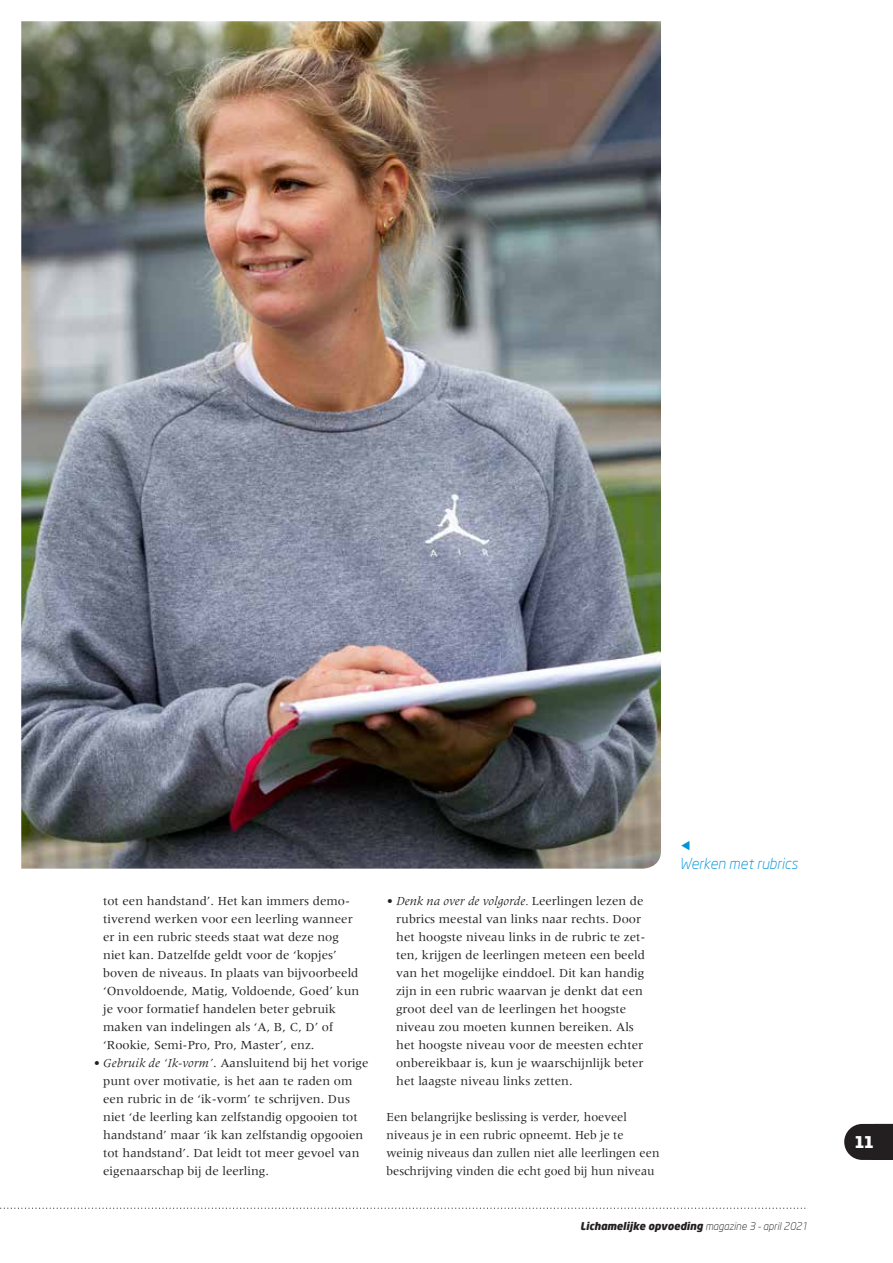
<style>
.page{position:relative;width:893px;height:1263px;background:#fff}
.page>*{position:absolute;margin:0;border:0;box-sizing:border-box;transform-origin:0 0}
.t1{font:900 17.25px "United Sans Reg";color:#fff}
.t2{font:italic 300 15px "Neo Sans";color:#0095d9}
.t3{font:12.75px/18px "Meridien LT Std";color:#231f20}
.t4{font:italic 900 10.5px "Neo Sans";color:#231f20}
.s1{font-style:italic}
.s2{font-weight:300}
</style>
<div class="page">
<img style="left:21px;top:21px;width:640px;height:848px">
<svg style="left:844px;top:1124px;width:49px;height:36px;background:#353132"></svg>
<svg style="left:0;top:1207px;width:808px;height:2px"></svg>
<p class="t3" style="left:103px;top:891px;width:258px">tot een handstand’. Het kan immers demo&shy;tiverend werken voor een leerling wanneer er in een rubric steeds staat wat deze nog niet kan. Datzelfde geldt voor de ‘kopjes’ boven de niveaus. In plaats van bijvoorbeeld ‘Onvoldoende, Matig, Voldoende, Goed’ kun je voor formatief handelen beter gebruik maken van indelingen als ‘A, B, C, D’ of ‘Rookie, Semi-Pro, Pro, Master’, enz.</p>
<p class="t3" style="left:103px;top:1053px;width:267px;text-indent:-10px"><span class="s1">• Gebruik de ‘Ik-vorm’</span>. Aansluitend bij het vorige punt over motivatie, is het aan te raden om een rubric in de ‘ik-vorm’ te schrijven. Dus niet ‘de leerling kan zelfstandig opgooien tot handstand’ maar ‘ik kan zelfstandig opgooien tot handstand’. Dat leidt tot meer gevoel van eigenaarschap bij de leerling.</p>
<p class="t3" style="left:396px;top:891px;width:251px;text-indent:-10px"><span class="s1">• Denk na over de volgorde.</span> Leerlingen lezen de rubrics meestal van links naar rechts. Door het hoogste niveau links in de rubric te zet&shy;ten, krijgen de leerlingen meteen een beeld van het mogelijke einddoel. Dit kan handig zijn in een rubric waarvan je denkt dat een groot deel van de leerlingen het hoogste niveau zou moeten kunnen bereiken. Als het hoogste niveau voor de meesten echter onbereikbaar is, kun je waarschijnlijk beter het laagste niveau links zetten.</p>
<p class="t3" style="left:386px;top:1107px;width:275px">Een belangrijke beslissing is verder, hoeveel niveaus je in een rubric opneemt. Heb je te weinig niveaus dan zullen niet alle leerlingen een beschrijving vinden die echt goed bij hun niveau</p>
<p class="t2" style="left:679px;top:854px;width:120px">Werken met rubrics</p>
<p class="t4" style="left:580px;top:1219px;width:229px">Lichamelijke opvoeding <span class="s2">magazine 3 - april 2021</span></p>
<h1 class="t1" style="left:855px;top:1133px;width:20px">11</h1>
</div>
